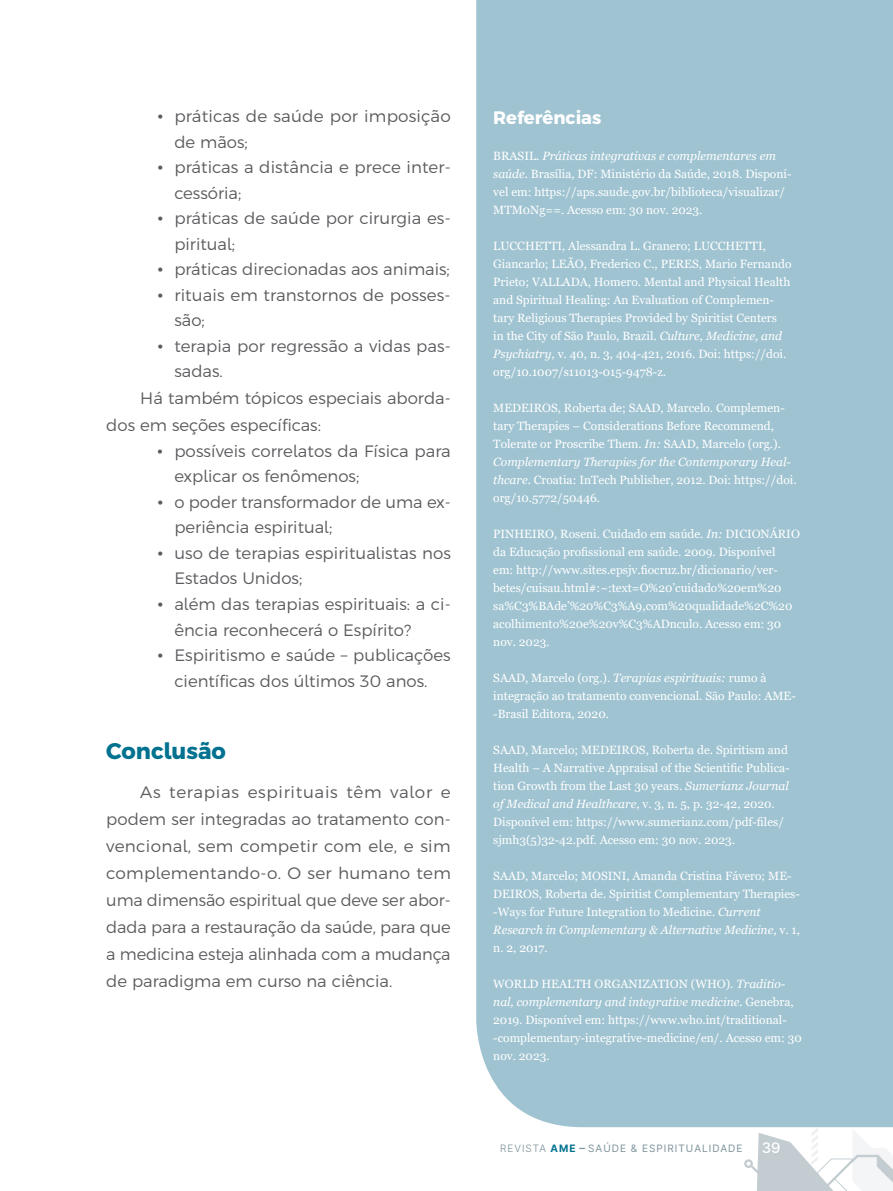
<style>
.page{position:relative;width:893px;height:1191px;background:#fff}
.page>*{position:absolute;margin:0;border:0;box-sizing:border-box;transform-origin:0 0}
.t1{font:700 22.5px "Argentum Sans";color:#00718f}
.t2{font:700 18px "Argentum Sans";color:#fff}
.t3{font:300 16.5px/25.5px "Argentum Sans";color:#5b5b5f}
.t4{font:500 15px "Pretendard";color:#fff}
.t5{font:12px/18px "Georgia";color:#fff}
.t6{font:10.5px "Pretendard";letter-spacing:.1em;color:#80959e}
.s1{font-family:"Times New Roman";font-weight:400}
.s2{font-style:italic}
.s3{font-weight:300}
.s4{font-weight:700;color:#00718f}
.s5{font-weight:600;font-size:12px}
</style>
<div class="page">
<div style="left:476px;top:0;width:417px;height:1127px;background:#9fc3d1"></div>
<svg style="left:744px;top:1127px;width:149px;height:64px"></svg>
<img style="left:852px;top:1128px;width:41px;height:63px">
<h3 class="t3" style="left:174px;top:103px;width:278px;text-indent:-17px"><span class="s1">•</span> práticas de saúde por imposição de mãos;</h3>
<h3 class="t3" style="left:174px;top:154px;width:278px;text-indent:-17px"><span class="s1">•</span> práticas a distância e prece inter&shy;cessória;</h3>
<h3 class="t3" style="left:174px;top:205px;width:278px;text-indent:-17px"><span class="s1">•</span> práticas de saúde por cirurgia es&shy;piritual;</h3>
<h3 class="t3" style="left:157px;top:256px;width:294px"><span class="s1">•</span> práticas direcionadas aos animais;</h3>
<h3 class="t3" style="left:174px;top:282px;width:278px;text-indent:-17px"><span class="s1">•</span> rituais em transtornos de posses&shy;são;</h3>
<h3 class="t3" style="left:174px;top:333px;width:278px;text-indent:-17px"><span class="s1">•</span> terapia por regressão a vidas pas&shy;sadas.</h3>
<h3 class="t3" style="left:106px;top:385px;width:346px;line-height:27px;text-indent:34px">Há também tópicos especiais aborda&shy;dos em seções específicas:</h3>
<h3 class="t3" style="left:174px;top:438px;width:278px;text-indent:-17px"><span class="s1">•</span> possíveis correlatos da Física para explicar os fenômenos;</h3>
<h3 class="t3" style="left:174px;top:489px;width:278px;text-indent:-17px"><span class="s1">•</span> o poder transformador de uma ex&shy;periência espiritual;</h3>
<h3 class="t3" style="left:174px;top:540px;width:278px;text-indent:-17px"><span class="s1">•</span> uso de terapias espiritualistas nos<br>Estados Unidos;</h3>
<h3 class="t3" style="left:174px;top:591px;width:278px;text-indent:-17px"><span class="s1">•</span> além das terapias espirituais: a ci&shy;ência reconhecerá o Espírito?</h3>
<h3 class="t3" style="left:157px;top:642px;width:295px;text-align:center"><span class="s1">•</span> Espiritismo e saúde – publicações científicas dos últimos 30 anos.</h3>
<h1 class="t1" style="left:106px;top:732px;width:121px">Conclusão</h1>
<p class="t3" style="left:106px;top:778px;width:346px;line-height:27px;text-align:justify;text-indent:34px">As terapias espirituais têm valor e podem ser integradas ao tratamento con&shy;vencional, sem competir com ele, e sim complementando-o. O ser humano tem uma dimensão espiritual que deve ser abor&shy;dada para a restauração da saúde, para que a medicina esteja alinhada com a mudança de paradigma em curso na ciência.</p>
<h2 class="t2" style="left:493px;top:103px;width:110px">Referências</h2>
<p class="t5" style="left:493px;top:147px;width:300px">BRASIL. <span class="s2">Práticas integrativas e complementares em saúde.</span> Brasília, DF: Ministério da Saúde, 2018. Disponí&shy;vel em: https://aps.saude.gov.br/biblioteca/visualizar/ MTM0Ng==. Acesso em: 30 nov. 2023.</p>
<p class="t5" style="left:493px;top:237px;width:300px">LUCCHETTI, Alessandra L. Granero; LUCCHETTI, Giancarlo; LEÃO, Frederico C., PERES, Mario Fernando Prieto; VALLADA, Homero. Mental and Physical Health and Spiritual Healing: An Evaluation of Complemen&shy;tary Religious Therapies Provided by Spiritist Centers<br>in the City of São Paulo, Brazil. <span class="s2">Culture, Medicine, and Psychiatry</span>, v. 40, n. 3, 404-421, 2016. Doi: https://doi. org/10.1007/s11013-015-9478-z.</p>
<p class="t5" style="left:493px;top:399px;width:305px">MEDEIROS, Roberta de; SAAD, Marcelo. Complemen&shy;tary Therapies – Considerations Before Recommend, Tolerate or Proscribe Them. <span class="s2">In:</span> SAAD, Marcelo (org.).<br><span class="s2">Complementary Therapies for the Contemporary Heal&shy;thcare.</span> Croatia: InTech Publisher, 2012. Doi: https://doi. org/10.5772/50446.</p>
<p class="t5" style="left:493px;top:525px;width:308px">PINHEIRO, Roseni. Cuidado em saúde. <span class="s2">In:</span> DICIONÁRIO da Educação profissional em saúde. 2009. Disponível<br>em: http://www.sites.epsjv.fiocruz.br/dicionario/ver&shy;betes/cuisau.html#:~:text=O%20’cuidado%20em%20 sa%C3%BAde’%20%C3%A9,com%20qualidade%2C%20 acolhimento%20e%20v%C3%ADnculo. Acesso em: 30 nov. 2023.</p>
<p class="t5" style="left:493px;top:669px;width:304px">SAAD, Marcelo (org.). <span class="s2">Terapias espirituais:</span> rumo à integração ao tratamento convencional. São Paulo: AME--Brasil Editora, 2020.</p>
<p class="t5" style="left:493px;top:741px;width:298px">SAAD, Marcelo; MEDEIROS, Roberta de. Spiritism and Health – A Narrative Appraisal of the Scientific Publica&shy;tion Growth from the Last 30 years. <span class="s2">Sumerianz Journal of Medical and Healthcare</span>, v. 3, n. 5, p. 32-42, 2020.<br>Disponível em: https://www.sumerianz.com/pdf-files/ sjmh3(5)32-42.pdf. Acesso em: 30 nov. 2023.</p>
<p class="t5" style="left:493px;top:867px;width:308px">SAAD, Marcelo; MOSINI, Amanda Cristina Fávero; ME-DEIROS, Roberta de. Spiritist Complementary Therapies--Ways for Future Integration to Medicine. <span class="s2">Current Research in Complementary &amp; Alternative Medicine</span>, v. 1, n. 2, 2017.</p>
<p class="t5" style="left:493px;top:975px;width:310px">WORLD HEALTH ORGANIZATION (WHO). <span class="s2">Traditio&shy;nal, complementary and integrative medicine.</span> Genebra, 2019. Disponível em: https://www.who.int/traditional--complementary-integrative-medicine/en/. Acesso em: 30 nov. 2023.</p>
<p class="t6" style="left:500px;top:1142px;width:244px"><span class="s3">REVISTA</span> <span class="s4">AME</span> <span class="s5">–</span> SAÚDE &amp; ESPIRITUALIDADE</p>
<p class="t4" style="left:762px;top:1139px;width:20px">39</p>
</div>
